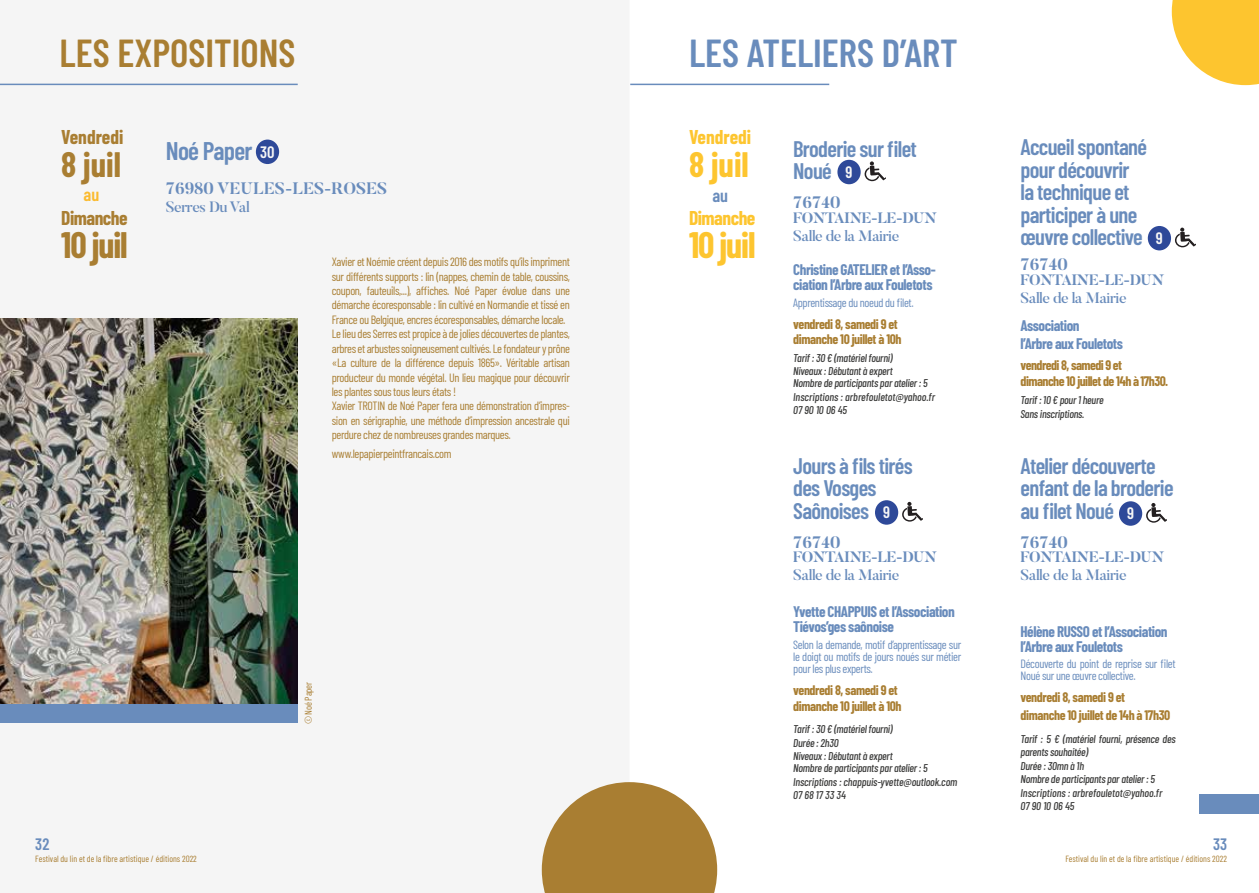
<style>
.page{position:relative;width:1259px;height:893px;background:#fff}
.page>*{position:absolute;margin:0;border:0;box-sizing:border-box;transform-origin:0 0}
.t1{font:600 39px "Barlow Condensed";color:#698cbc}
.t2{font:600 39px "Barlow Condensed";color:#a97e32}
.t3{font:700 36px "Barlow Condensed";letter-spacing:-.03em;color:#a97e32}
.t4{font:700 36px "Barlow Condensed";letter-spacing:-.03em;color:#fdc52f}
.t5{font:700 34.5px "Barlow Condensed";color:#a97e32}
.t6{font:700 34.5px "Barlow Condensed";color:#fdc52f}
.t7{font:600 25.5px "Barlow Condensed";letter-spacing:-.03em;color:#698cbc}
.t8{font:600 22.5px/22.5px "Barlow Condensed";letter-spacing:-.03em;color:#698cbc}
.t9{font:700 19.5px "Barlow Condensed";color:#a97e32}
.t10{font:700 19.5px "Barlow Condensed";letter-spacing:-.025em;color:#a97e32}
.t11{font:700 19.5px "Barlow Condensed";color:#fdc52f}
.t12{font:700 19.5px "Barlow Condensed";letter-spacing:-.025em;color:#fdc52f}
.t13{font:600 18px "Barlow Condensed";color:#fbbb30}
.t14{font:600 18px "Barlow Condensed";color:#698cbc}
.t15{font:700 16.5px "Butler";color:#698cbc}
.t16{font:600 16.5px "Barlow Condensed";color:#f5f5f5}
.t17{font:600 16.5px "Barlow Condensed";color:#698cbc}
.t18{font:700 15px/15px "Barlow Condensed";letter-spacing:-.03em;color:#698cbc}
.t19{font:500 15px "Butler";letter-spacing:-.03em;color:#698cbc}
.t20{font:700 15px "Butler";letter-spacing:-.03em;color:#698cbc}
.t21{font:700 13.5px/16.2px "Barlow Condensed";letter-spacing:-.03em;color:#a97e32}
.t22{font:12px/14.4px "Barlow Condensed";letter-spacing:-.03em;color:#a97e32}
.t23{font:12px/12px "Barlow Condensed";letter-spacing:-.03em;color:#698cbc;text-align:justify}
.t24{font:italic 500 11.25px/13.5px "Barlow Condensed";letter-spacing:-.02em;color:#3c3c3b}
.t25{font:italic 500 11.25px/13.5px "Barlow Condensed";color:#3c3c3b}
.t26{font:9.75px "Barlow Condensed";letter-spacing:-.02em;color:#a97e32}
.t27{font:9px "Barlow Condensed";color:#a97e32}
</style>
<div class="page">
<div style="left:332px;top:254px;width:238px;height:224px;background:#f5f5f5"></div>
<hr style="left:0;top:84px;width:298px;height:1px;background:#698cbc">
<div style="left:0;top:704px;width:298px;height:19px;background:#698cbc"></div>
<img style="left:0;top:319px;width:298px;height:385px">
<svg style="left:542px;top:782px;width:175px;height:111px"></svg>
<svg style="left:1171px;top:0;width:88px;height:85px"></svg>
<hr style="left:630px;top:84px;width:199px;height:1px;background:#698cbc">
<div style="left:1200px;top:795px;width:59px;height:19px;background:#698cbc"></div>
<div style="left:256px;top:140px;width:23px;height:24px;background:#2e4999;border-radius:50%"></div>
<svg style="left:864px;top:161px;width:21px;height:20px"></svg>
<div style="left:837px;top:160px;width:23px;height:24px;background:#2e4999;border-radius:50%"></div>
<svg style="left:902px;top:502px;width:21px;height:20px"></svg>
<div style="left:875px;top:500px;width:23px;height:25px;background:#2e4999;border-radius:50%"></div>
<svg style="left:1146px;top:503px;width:21px;height:20px"></svg>
<div style="left:1119px;top:501px;width:23px;height:25px;background:#2e4999;border-radius:50%"></div>
<svg style="left:1175px;top:228px;width:20px;height:20px"></svg>
<div style="left:1147px;top:226px;width:24px;height:24px;background:#2e4999;border-radius:50%"></div>
<h1 class="t2" style="left:60px;top:25px;width:237px">LES EXPOSITIONS</h1>
<h1 class="t1" style="left:689px;top:25px;width:270px">LES ATELIERS D’ART</h1>
<h3 class="t9" style="left:61px;top:123px;width:64px">Vendredi</h3>
<h3 class="t5" style="left:61px;top:140px;width:61px">8 juil</h3>
<h3 class="t10" style="left:61px;top:204px;width:68px">Dimanche</h3>
<h2 class="t3" style="left:61px;top:220px;width:68px">10 juil</h2>
<h3 class="t13" style="left:84px;top:182px;width:17px">au</h3>
<h3 class="t7" style="left:166px;top:133px;width:88px">Noé Paper</h3>
<h3 class="t15" style="left:166px;top:178px;width:223px">76980 VEULES-LES-ROSES</h3>
<p class="t19" style="left:166px;top:197px;width:85px">Serres Du Val</p>
<h3 class="t16" style="left:260px;top:140px;width:16px">30</h3>
<p class="t22" style="left:332px;top:254px;width:240px">Xavier et Noémie créent depuis 2016 des motifs qu’ils impriment sur différents supports : lin (nappes, chemin de table, coussins, coupon, fauteuils,...), affiches. Noé Paper évolue dans une démarche écoresponsable : lin cultivé en Normandie et tissé en France ou Belgique, encres écoresponsables, démarche locale.<br>Le lieu des Serres est propice à de jolies découvertes de plantes, arbres et arbustes soigneusement cultivés. Le fondateur y prône «La culture de la différence depuis 1865». Véritable artisan producteur du monde végétal. Un lieu magique pour découvrir les plantes sous tous leurs états !<br>Xavier TROTIN de Noé Paper fera une démonstration d’impres&shy;sion en sérigraphie, une méthode d’impression ancestrale qui perdure chez de nombreuses grandes marques.</p>
<p class="t22" style="left:332px;top:445px;width:121px">www.lepapierpeintfrancais.com</p>
<h3 class="t11" style="left:689px;top:123px;width:64px">Vendredi</h3>
<h3 class="t6" style="left:689px;top:140px;width:61px">8 juil</h3>
<h3 class="t12" style="left:689px;top:204px;width:68px">Dimanche</h3>
<h2 class="t4" style="left:689px;top:220px;width:68px">10 juil</h2>
<h3 class="t14" style="left:712px;top:182px;width:17px">au</h3>
<h3 class="t8" style="left:793px;top:136px;width:125px">Broderie sur filet<br>Noué</h3>
<h3 class="t15" style="left:793px;top:192px;width:49px">76740</h3>
<p class="t20" style="left:793px;top:208px;width:145px">FONTAINE-LE-DUN</p>
<p class="t19" style="left:793px;top:226px;width:108px">Salle de la Mairie</p>
<h3 class="t16" style="left:845px;top:160px;width:8px">9</h3>
<p class="t18" style="left:793px;top:262px;width:144px">Christine GATELIER et l’Asso&shy;ciation l’Arbre aux Fouletots</p>
<p class="t23" style="left:793px;top:295px;width:122px">Apprentissage du noeud du filet.</p>
<p class="t21" style="left:793px;top:316px;width:110px;line-height:15px">vendredi 8, samedi 9 et dimanche 10 juillet à 10h</p>
<p class="t24" style="left:793px;top:350px;width:101px">Tarif : 30 € (matériel fourni)<br>Niveaux : Débutant à expert</p>
<p class="t25" style="left:793px;top:376px;width:143px">Nombre de participants par atelier : 5<br>Inscriptions : arbrefouletot@yahoo.fr<br>07 90 10 06 45</p>
<h3 class="t8" style="left:1020px;top:135px;width:128px">Accueil spontané pour découvrir la technique et participer à une œuvre collective</h3>
<h3 class="t15" style="left:1020px;top:254px;width:49px">76740</h3>
<p class="t20" style="left:1020px;top:270px;width:145px">FONTAINE-LE-DUN</p>
<p class="t19" style="left:1020px;top:288px;width:108px">Salle de la Mairie</p>
<p class="t18" style="left:1020px;top:315px;width:104px;line-height:18px">Association<br>l’Arbre aux Fouletots</p>
<h3 class="t16" style="left:1156px;top:226px;width:8px">9</h3>
<p class="t21" style="left:1020px;top:356px;width:149px">vendredi 8, samedi 9 et dimanche 10 juillet de 14h à 17h30.</p>
<p class="t24" style="left:1020px;top:393px;width:85px">Tarif : 10 € pour 1 heure<br>Sans inscriptions.</p>
<h3 class="t8" style="left:793px;top:453px;width:121px">Jours à fils tirés des Vosges<br>Saônoises</h3>
<h3 class="t15" style="left:793px;top:531px;width:49px">76740</h3>
<p class="t20" style="left:793px;top:547px;width:145px">FONTAINE-LE-DUN</p>
<p class="t19" style="left:793px;top:565px;width:108px">Salle de la Mairie</p>
<h3 class="t8" style="left:1020px;top:453px;width:154px">Atelier découverte enfant de la broderie au filet Noué</h3>
<h3 class="t15" style="left:1020px;top:531px;width:49px">76740</h3>
<p class="t20" style="left:1020px;top:547px;width:145px">FONTAINE-LE-DUN</p>
<p class="t19" style="left:1020px;top:565px;width:108px">Salle de la Mairie</p>
<h3 class="t16" style="left:883px;top:500px;width:8px">9</h3>
<h3 class="t16" style="left:1127px;top:502px;width:8px">9</h3>
<p class="t26" style="left:301px;top:724px;width:44px;rotate:-90deg">© Noé Paper</p>
<p class="t18" style="left:793px;top:604px;width:163px">Yvette CHAPPUIS et l’Association<br>Tiévos’ges saônoise</p>
<p class="t23" style="left:793px;top:637px;width:169px">Selon la demande, motif d’apprentissage sur le doigt ou motifs de jours noués sur métier pour les plus experts.</p>
<p class="t21" style="left:793px;top:681px;width:110px">vendredi 8, samedi 9 et dimanche 10 juillet à 10h</p>
<p class="t24" style="left:793px;top:722px;width:101px">Tarif : 30 € (matériel fourni)<br>Durée : 2h30<br>Niveaux : Débutant à expert</p>
<p class="t24" style="left:793px;top:761px;width:166px">Nombre de participants par atelier : 5<br>Inscriptions : chappuis-yvette@outlook.com<br>07 68 17 33 34</p>
<p class="t18" style="left:1020px;top:623px;width:149px">Hélène RUSSO et l’Association l’Arbre aux Fouletots</p>
<p class="t23" style="left:1020px;top:657px;width:156px">Découverte du point de reprise sur filet<br>Noué sur une œuvre collective.</p>
<p class="t21" style="left:1020px;top:688px;width:151px;line-height:18px">vendredi 8, samedi 9 et dimanche 10 juillet de 14h à 17h30</p>
<p class="t24" style="left:1020px;top:731px;width:156px">Tarif : 5 € (matériel fourni, présence des parents souhaitée)<br>Durée : 30mn à 1h<br>Nombre de participants par atelier : 5<br>Inscriptions : arbrefouletot@yahoo.fr<br>07 90 10 06 45</p>
<h3 class="t17" style="left:35px;top:832px;width:16px">32</h3>
<h3 class="t17" style="left:1213px;top:832px;width:16px">33</h3>
<p class="t27" style="left:35px;top:852px;width:163px">Festival du lin et de la fibre artistique / éditions 2022</p>
<p class="t27" style="left:1065px;top:853px;width:163px">Festival du lin et de la fibre artistique / éditions 2022</p>
</div>
